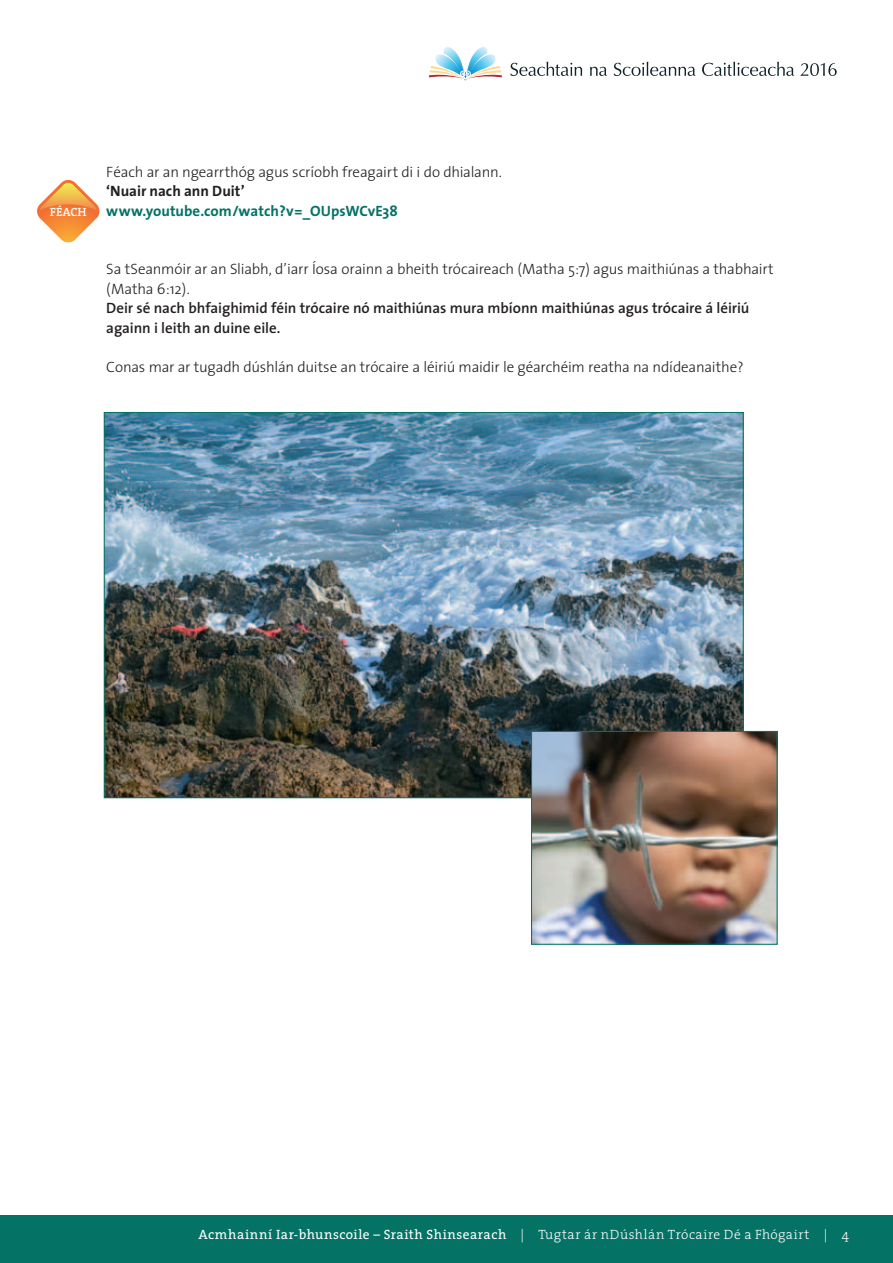
<style>
.page{position:relative;width:893px;height:1263px;background:#fff}
.page>*{position:absolute;margin:0;border:0;box-sizing:border-box;transform-origin:0 0}
.t1{font:300 15px/19.5px "The Sans";letter-spacing:-.015em;color:#231f20}
.t2{font:600 15px/19.5px "The Sans";letter-spacing:-.01em;color:#231f20}
.t3{font:700 15px "The Sans";color:#057266}
.t4{font:700 15px "The Sans";letter-spacing:-.005em;color:#231f20}
.t5{font:13.5px "The Serif";letter-spacing:.04em;color:#fff}
.t6{font:600 12px "The Serif";color:#fff}
.s1{font-weight:300}
</style>
<div class="page">
<div style="left:0;top:1215px;width:893px;height:48px;background:#057266"></div>
<svg style="left:429px;top:47px;width:73px;height:33px"></svg>
<svg style="left:510px;top:62px;width:72px;height:14px"></svg>
<svg style="left:590px;top:67px;width:17px;height:9px"></svg>
<svg style="left:614px;top:62px;width:81px;height:14px"></svg>
<svg style="left:702px;top:62px;width:92px;height:14px"></svg>
<svg style="left:800px;top:63px;width:37px;height:13px"></svg>
<svg style="left:37px;top:180px;width:62px;height:62px"></svg>
<img style="left:106px;top:414px;width:636px;height:382px">
<img style="left:533px;top:733px;width:243px;height:210px">
<div style="left:531px;top:731px;width:247px;height:214px;border:1px solid #057266"></div>
<p class="t6" style="left:50px;top:202px;width:38px">FÉACH</p>
<p class="t1" style="left:106px;top:162px;width:397px">Féach ar an ngearrthóg agus scríobh freagairt di i do dhialann.</p>
<p class="t4" style="left:106px;top:179px;width:140px">‘Nuair nach ann Duit’</p>
<p class="t3" style="left:106px;top:198px;width:293px">www.youtube.com/watch?v=_OUpsWCvE38</p>
<p class="t1" style="left:106px;top:259px;width:669px">Sa tSeanmóir ar an Sliabh, d’iarr Íosa orainn a bheith trócaireach (Matha 5:7) agus maithiúnas a thabhairt (Matha 6:12).</p>
<p class="t2" style="left:106px;top:298px;width:645px">Deir sé nach bhfaighimid féin trócaire nó maithiúnas mura mbíonn maithiúnas agus trócaire á léiriú againn i leith an duine eile.</p>
<p class="t1" style="left:106px;top:357px;width:639px">Conas mar ar tugadh dúshlán duitse an trócaire a léiriú maidir le géarchéim reatha na ndídeanaithe?</p>
<p class="t5" style="left:198px;top:1223px;width:652px">Acmhainní Iar-bhunscoile – Sraith Shinsearach <span class="s1">| Tugtar ár nDúshlán Trócaire Dé a Fhógairt | 4</span></p>
</div>
